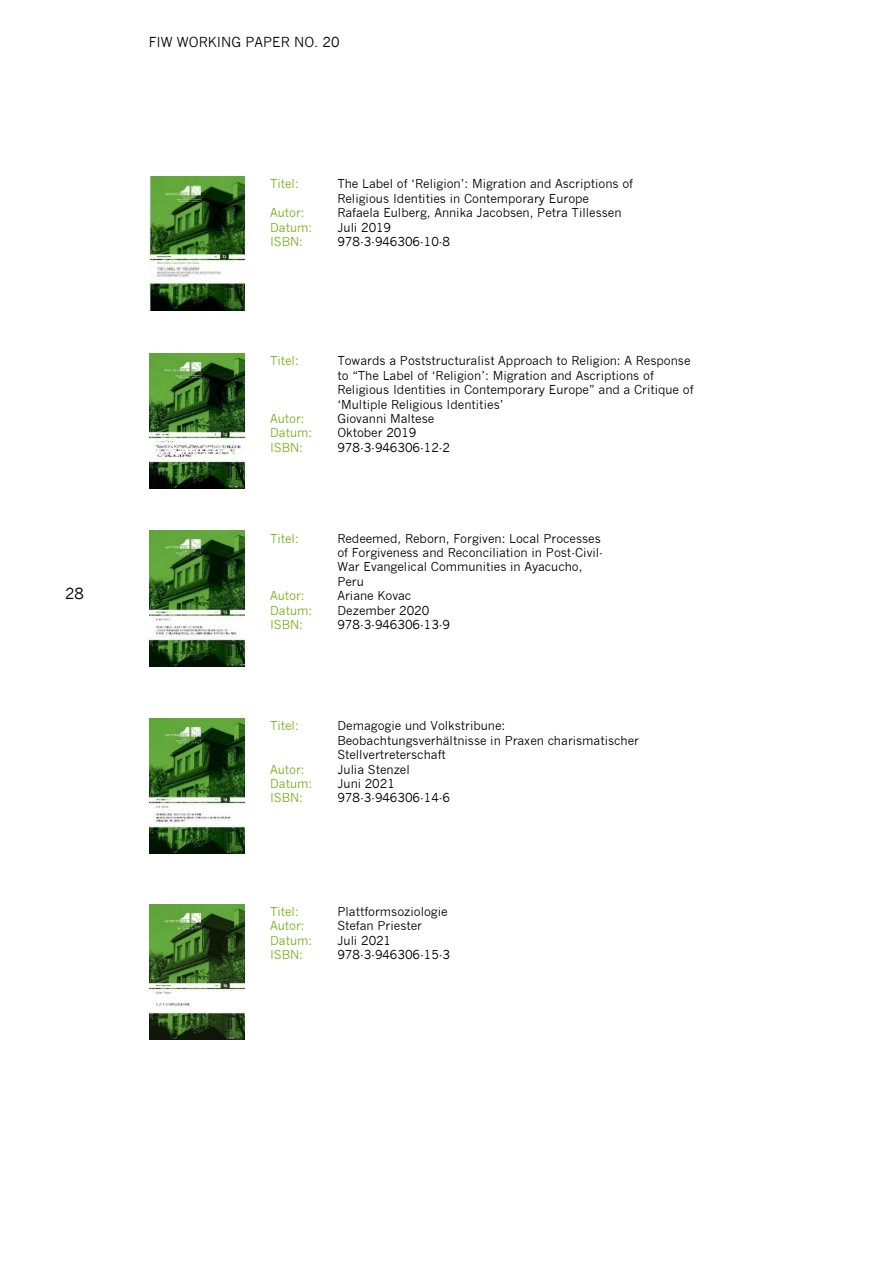
<style>
.page{position:relative;width:893px;height:1263px;background:#fff}
.page>*{position:absolute;margin:0;border:0;box-sizing:border-box;transform-origin:0 0}
.t1{font:15px "News Gothic MT";color:#000}
.t2{font:13.5px "News Gothic MT";color:#000}
.t3{font:12px/14.4px "News Gothic MT";letter-spacing:-.005em;color:#000}
.t4{font:12px "News Gothic MT";letter-spacing:-.005em;color:#78af1c}
</style>
<div class="page">
<img style="left:149px;top:176px;width:96px;height:134px">
<img style="left:149px;top:353px;width:96px;height:136px">
<img style="left:149px;top:531px;width:96px;height:135px">
<img style="left:149px;top:719px;width:95px;height:134px">
<img style="left:149px;top:904px;width:95px;height:135px">
<p class="t1" style="left:65px;top:584px;width:20px">28</p>
<p class="t2" style="left:149px;top:34px;width:192px">FIW WORKING PAPER NO. 20</p>
<p class="t4" style="left:270px;top:176px;width:30px">Titel:</p>
<p class="t3" style="left:337px;top:176px;width:297px">The Label of ‘Religion’: Migration and Ascriptions of<br>Religious Identities in Contemporary Europe</p>
<p class="t4" style="left:270px;top:205px;width:36px">Autor:</p>
<p class="t3" style="left:337px;top:205px;width:286px">Rafaela Eulberg, Annika Jacobsen, Petra Tillessen</p>
<p class="t4" style="left:270px;top:220px;width:44px">Datum:</p>
<p class="t3" style="left:337px;top:220px;width:55px">Juli 2019</p>
<p class="t4" style="left:270px;top:234px;width:35px">ISBN:</p>
<p class="t3" style="left:337px;top:234px;width:114px">978-3-946306-10-8</p>
<p class="t4" style="left:270px;top:353px;width:30px">Titel:</p>
<p class="t3" style="left:337px;top:353px;width:358px">Towards a Poststructuralist Approach to Religion: A Response to “The Label of ‘Religion’: Migration and Ascriptions of Religious Identities in Contemporary Europe” and a Critique of ‘Multiple Religious Identities’</p>
<p class="t4" style="left:270px;top:411px;width:36px">Autor:</p>
<p class="t3" style="left:337px;top:411px;width:99px">Giovanni Maltese</p>
<p class="t4" style="left:270px;top:426px;width:44px">Datum:</p>
<p class="t3" style="left:337px;top:425px;width:81px">Oktober 2019</p>
<p class="t4" style="left:270px;top:440px;width:35px">ISBN:</p>
<p class="t3" style="left:337px;top:440px;width:114px">978-3-946306-12-2</p>
<p class="t4" style="left:270px;top:531px;width:30px">Titel:</p>
<p class="t3" style="left:337px;top:531px;width:267px">Redeemed, Reborn, Forgiven: Local Processes of Forgiveness and Reconciliation in Post-Civil-War Evangelical Communities in Ayacucho, Peru</p>
<p class="t4" style="left:270px;top:588px;width:36px">Autor:</p>
<p class="t3" style="left:337px;top:588px;width:75px">Ariane Kovac</p>
<p class="t4" style="left:270px;top:603px;width:44px">Datum:</p>
<p class="t3" style="left:337px;top:603px;width:93px">Dezember 2020</p>
<p class="t4" style="left:270px;top:617px;width:35px">ISBN:</p>
<p class="t3" style="left:337px;top:617px;width:114px">978-3-946306-13-9</p>
<p class="t4" style="left:270px;top:719px;width:30px">Titel:</p>
<p class="t3" style="left:337px;top:719px;width:303px">Demagogie und Volkstribune:<br>Beobachtungsverhältnisse in Praxen charismatischer<br>Stellvertreterschaft</p>
<p class="t4" style="left:270px;top:762px;width:36px">Autor:</p>
<p class="t3" style="left:337px;top:762px;width:74px">Julia Stenzel</p>
<p class="t4" style="left:270px;top:776px;width:44px">Datum:</p>
<p class="t3" style="left:337px;top:776px;width:59px">Juni 2021</p>
<p class="t4" style="left:270px;top:791px;width:35px">ISBN:</p>
<p class="t3" style="left:337px;top:791px;width:114px">978-3-946306-14-6</p>
<p class="t4" style="left:270px;top:904px;width:30px">Titel:</p>
<p class="t3" style="left:337px;top:904px;width:112px">Plattformsoziologie</p>
<p class="t4" style="left:270px;top:919px;width:36px">Autor:</p>
<p class="t3" style="left:337px;top:919px;width:86px">Stefan Priester</p>
<p class="t4" style="left:270px;top:933px;width:44px">Datum:</p>
<p class="t3" style="left:337px;top:933px;width:55px">Juli 2021</p>
<p class="t4" style="left:270px;top:947px;width:35px">ISBN:</p>
<p class="t3" style="left:337px;top:947px;width:114px">978-3-946306-15-3</p>
</div>
